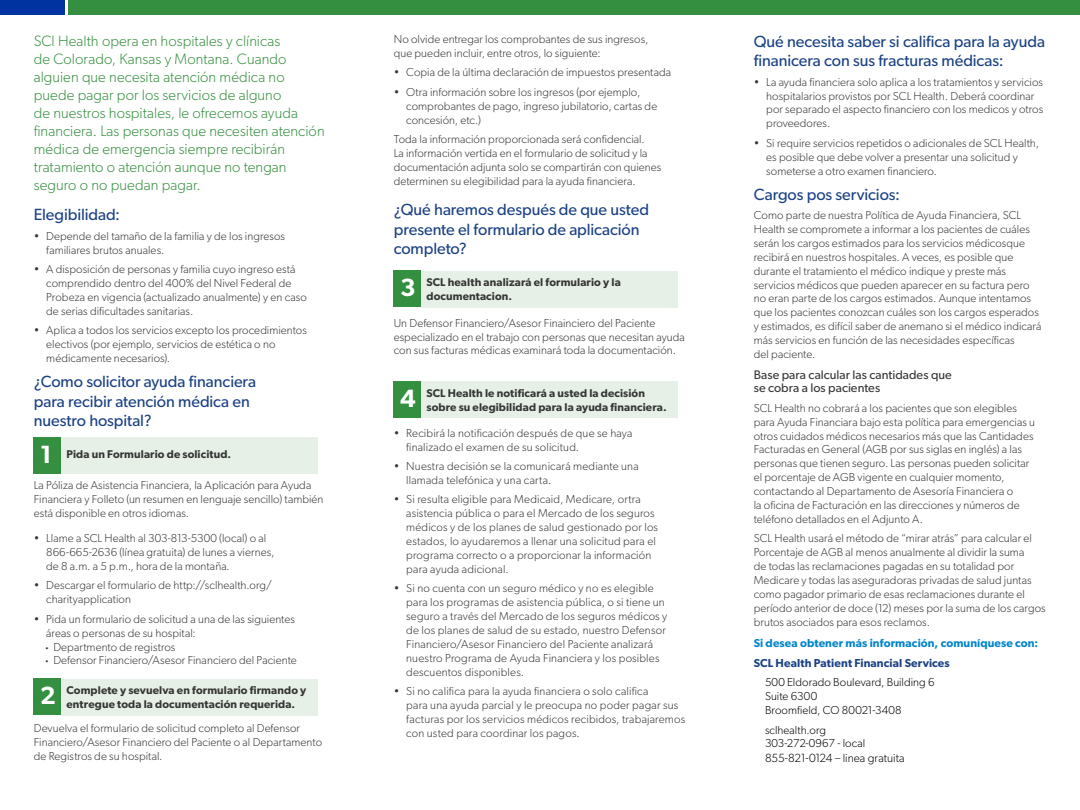
<style>
.page{position:relative;width:1080px;height:810px;background:#fff}
.page>*{position:absolute;margin:0;border:0;box-sizing:border-box;transform-origin:0 0}
.H5{font:600 25px "Gibson";color:#fff}
.H4{font:16.25px/19.5px "Gibson";letter-spacing:-.005em;color:#1b4284}
.H3{font:300 15px/18px "Gibson";letter-spacing:.005em;color:#36903f}
.Paragraph{font:12.5px/13.8px "Gibson";letter-spacing:.005em;color:#363636}
.Body_text_address{font:300 11.88px "Gibson";color:#000}
.Paragraph-2{font:300 11.5px/13.9px "Gibson";letter-spacing:.005em;color:#363636}
.Body_text_bullet_lis{font:300 11.5px/13.9px "Gibson";letter-spacing:.01em;color:#363636}
.Body_text_address-2{font:300 11.5px/13.9px "Gibson";letter-spacing:.005em;color:#000}
.Body_text_address-3{font:600 11.5px "Gibson";letter-spacing:.01em;color:#0085cb}
.Body_text_address-4{font:600 11.5px "Gibson";letter-spacing:.01em;color:#1b4284}
.H6{font:600 11.25px/13.5px "Gibson";letter-spacing:.01em;color:#363636}
.s1{font-size:7.5px}
</style>
<div class="page">
<div style="left:68px;top:0;width:1012px;height:14px;background:#348f41"></div>
<div style="left:0;top:0;width:65px;height:14px;background:#0033a0"></div>
<div style="left:34px;top:437px;width:27px;height:36px;background:#348f41"></div>
<div style="left:61px;top:437px;width:257px;height:36px;background:#e6f0e6"></div>
<div style="left:34px;top:679px;width:27px;height:36px;background:#348f41"></div>
<div style="left:61px;top:679px;width:257px;height:36px;background:#e6f0e6"></div>
<div style="left:394px;top:271px;width:27px;height:36px;background:#348f41"></div>
<div style="left:421px;top:271px;width:257px;height:36px;background:#e6f0e6"></div>
<div style="left:394px;top:382px;width:27px;height:36px;background:#348f41"></div>
<div style="left:421px;top:382px;width:257px;height:36px;background:#e6f0e6"></div>
<h1 class="H3" style="left:34px;top:31px;width:292px">SCl Health opera en hospitales y clínicas<br>de Colorado, Kansas y Montana. Cuando alguien que necesita atención médica no puede pagar por los servicios de alguno<br>de nuestros hospitales, le ofrecemos ayuda financiera. Las personas que necesiten atención médica de emergencia siempre recibirán tratamiento o atención aunque no tengan seguro o no puedan pagar.</h1>
<h2 class="H4" style="left:34px;top:205px;width:88px">Elegibilidad:</h2>
<p class="Body_text_bullet_lis" style="left:46px;top:229px;width:240px;text-indent:-12px">• Depende del tamaño de la familia y de los ingresos familiares brutos anuales.</p>
<p class="Body_text_bullet_lis" style="left:46px;top:262px;width:262px;text-indent:-12px">• A disposición de personas y familia cuyo ingreso está comprendido dentro del 400% del Nivel Federal de Probeza en vigencia (actualizado anualmente) y en caso de serias dificultades sanitarias.</p>
<p class="Body_text_bullet_lis" style="left:46px;top:323px;width:262px;text-indent:-12px">• Aplica a todos los servicios excepto los procedimientos electivos (por ejemplo, servicios de estética o no médicamente necesarios).</p>
<h2 class="H4" style="left:34px;top:372px;width:224px">¿Como solicitor ayuda financiera para recibir atención médica en nuestro hospital?</h2>
<h3 class="H5" style="left:40px;top:439px;width:13px">1</h3>
<h4 class="H6" style="left:67px;top:447px;width:166px">Pida un Formulario de solicitud.</h4>
<p class="Paragraph-2" style="left:34px;top:478px;width:291px">La Póliza de Asistencia Financiera, la Aplicación para Ayuda<br>Financiera y Folleto (un resumen en lenguaje sencillo) también está disponible en otros idiomas.</p>
<p class="Body_text_bullet_lis" style="left:46px;top:531px;width:230px;text-indent:-12px">• Llame a SCL Health al 303-813-5300 (local) o al<br>866-665-2636 (línea gratuita) de lunes a viernes, de 8 a.m. a 5 p.m., hora de la montaña.</p>
<p class="Body_text_bullet_lis" style="left:46px;top:578px;width:227px;text-indent:-12px">• Descargar el formulario de http://sclhealth.org/ charityapplication</p>
<p class="Body_text_bullet_lis" style="left:46px;top:612px;width:250px;text-indent:-12px">• Pida un formulario de solicitud a una de las siguientes áreas o personas de su hospital:</p>
<p class="Paragraph-2" style="left:45px;top:640px;width:132px"><span class="s1">•</span> Departmento de registros</p>
<p class="Paragraph-2" style="left:45px;top:653px;width:253px"><span class="s1">•</span> Defensor Financiero/Asesor Financiero del Paciente</p>
<h3 class="H5" style="left:40px;top:681px;width:17px">2</h3>
<h4 class="H6" style="left:67px;top:683px;width:241px">Complete y sevuelva en formulario firmando y entregue toda la documentación requerida.</h4>
<p class="Paragraph-2" style="left:34px;top:721px;width:290px">Devuelva el formulario de solicitud completo al Defensor<br>Financiero/Asesor Financiero del Paciente o al Departamento de Registros de su hospital.</p>
<p class="Paragraph-2" style="left:394px;top:32px;width:256px">No olvide entregar los comprobantes de sus ingresos, que pueden incluir, entre otros, lo siguiente:</p>
<p class="Body_text_bullet_lis" style="left:394px;top:65px;width:279px">• Copia de la última declaración de impuestos presentada</p>
<p class="Body_text_bullet_lis" style="left:406px;top:85px;width:253px;text-indent:-12px">• Otra información sobre los ingresos (por ejemplo, comprobantes de pago, ingreso jubilatorio, cartas de concesión, etc.)</p>
<p class="Paragraph-2" style="left:394px;top:132px;width:269px">Toda la información proporcionada será confidencial.<br>La información vertida en el formulario de solicitud y la documentación adjunta solo se compartirán con quienes determinen su elegibilidad para la ayuda financiera.</p>
<h2 class="H4" style="left:394px;top:200px;width:257px">¿Qué haremos después de que usted presente el formulario de aplicación completo?</h2>
<h3 class="H5" style="left:400px;top:273px;width:17px">3</h3>
<h4 class="H6" style="left:427px;top:275px;width:196px">SCL health analizará el formulario y la documentacion.</h4>
<p class="Paragraph-2" style="left:394px;top:316px;width:293px">Un Defensor Financiero/Asesor Finainciero del Paciente especializado en el trabajo con personas que necesitan ayuda con sus facturas médicas examinará toda la documentación.</p>
<h3 class="H5" style="left:400px;top:384px;width:17px">4</h3>
<h4 class="H6" style="left:427px;top:386px;width:242px">SCL Health le notificará a usted la decisión sobre su elegibilidad para la ayuda financiera.</h4>
<p class="Body_text_bullet_lis" style="left:406px;top:426px;width:228px;text-indent:-12px">• Recibirá la notificación después de que se haya finalizado el examen de su solicitud.</p>
<p class="Body_text_bullet_lis" style="left:406px;top:459px;width:234px;text-indent:-12px">• Nuestra decisión se la comunicará mediante una llamada telefónica y una carta.</p>
<p class="Body_text_bullet_lis" style="left:406px;top:492px;width:253px;text-indent:-12px">• Si resulta eligible para Medicaid, Medicare, ortra asistencia pública o para el Mercado de los seguros médicos y de los planes de salud gestionado por los estados, lo ayudaremos a llenar una solicitud para el programa correcto o a proporcionar la información para ayuda adicional.</p>
<p class="Body_text_bullet_lis" style="left:406px;top:581px;width:263px;text-indent:-12px">• Si no cuenta con un seguro médico y no es elegible para los programas de asistencia pública, o si tiene un seguro a través del Mercado de los seguros médicos y de los planes de salud de su estado, nuestro Defensor Financiero/Asesor Financiero del Paciente analizará nuestro Programa de Ayuda Financiera y los posibles descuentos disponibles.</p>
<p class="Body_text_bullet_lis" style="left:406px;top:684px;width:280px;text-indent:-12px">• Si no califica para la ayuda financiera o solo califica<br>para una ayuda parcial y le preocupa no poder pagar sus facturas por los servicios médicos recibidos, trabajaremos con usted para coordinar los pagos.</p>
<h2 class="H4" style="left:754px;top:31px;width:293px">Qué necesita saber si califica para la ayuda finanicera con sus fracturas médicas:</h2>
<p class="Body_text_bullet_lis" style="left:766px;top:75px;width:278px;text-indent:-12px">• La ayuda financiera solo aplica a los tratamientos y servicios hospitalarios provistos por SCL Health. Deberá coordinar por separado el aspecto financiero con los medicos y otros proveedores.</p>
<p class="Body_text_bullet_lis" style="left:766px;top:136px;width:274px;text-indent:-12px">• Si require servicios repetidos o adicionales de SCL Health, es posible que debe volver a presentar una solicitud y someterse a otro examen financiero.</p>
<h2 class="H4" style="left:754px;top:184px;width:148px">Cargos pos servicios:</h2>
<p class="Paragraph-2" style="left:754px;top:208px;width:289px">Como parte de nuestra Política de Ayuda Financiera, SCL Health se compromete a informar a los pacientes de cuáles serán los cargos estimados para los servicios médicosque recibirá en nuestros hospitales. A veces, es posible que durante el tratamiento el médico indique y preste más servicios médicos que pueden aparecer en su factura pero no eran parte de los cargos estimados. Aunque intentamos que los pacientes conozcan cuáles son los cargos esperados y estimados, es difícil saber de anemano si el médico indicará más servicios en función de las necesidades específicas<br>del paciente.</p>
<p class="Paragraph" style="left:754px;top:367px;width:200px">Base para calcular las cantidades que se cobra a los pacientes</p>
<p class="Paragraph-2" style="left:754px;top:401px;width:283px">SCL Health no cobrará a los pacientes que son elegibles para Ayuda Financiara bajo esta política para emergencias u otros cuidados médicos necesarios más que las Cantidades Facturadas en General (AGB por sus siglas en inglés) a las personas que tienen seguro. Las personas pueden solicitar el porcentaje de AGB vigente en cualquier momento, contactando al Departamento de Asesoría Financiera o<br>la oficina de Facturación en las direcciones y números de teléfono detallados en el Adjunto A.</p>
<p class="Paragraph-2" style="left:754px;top:531px;width:293px">SCL Health usará el método de “mirar atrás” para calcular el Porcentaje de AGB al menos anualmente al dividir la suma<br>de todas las reclamaciones pagadas en su totalidad por Medicare y todas las aseguradoras privadas de salud juntas como pagador primario de esas reclamaciones durante el período anterior de doce (12) meses por la suma de los cargos brutos asociados para esos reclamos.</p>
<p class="Body_text_address-3" style="left:754px;top:636px;width:286px">Si desea obtener más información, comuníquese con:</p>
<p class="Body_text_address-4" style="left:754px;top:656px;width:198px">SCL Health Patient Financial Services</p>
<p class="Body_text_address-2" style="left:765px;top:675px;width:171px">500 Eldorado Boulevard, Building 6<br>Suite 6300<br>Broomfield, CO 80021-3408</p>
<p class="Body_text_address-2" style="left:765px;top:723px;width:102px">sclhealth.org<br>303-272-0967 - local</p>
<p class="Body_text_address" style="left:765px;top:750px;width:141px">855-821-0124 – linea gratuita</p>
</div>
